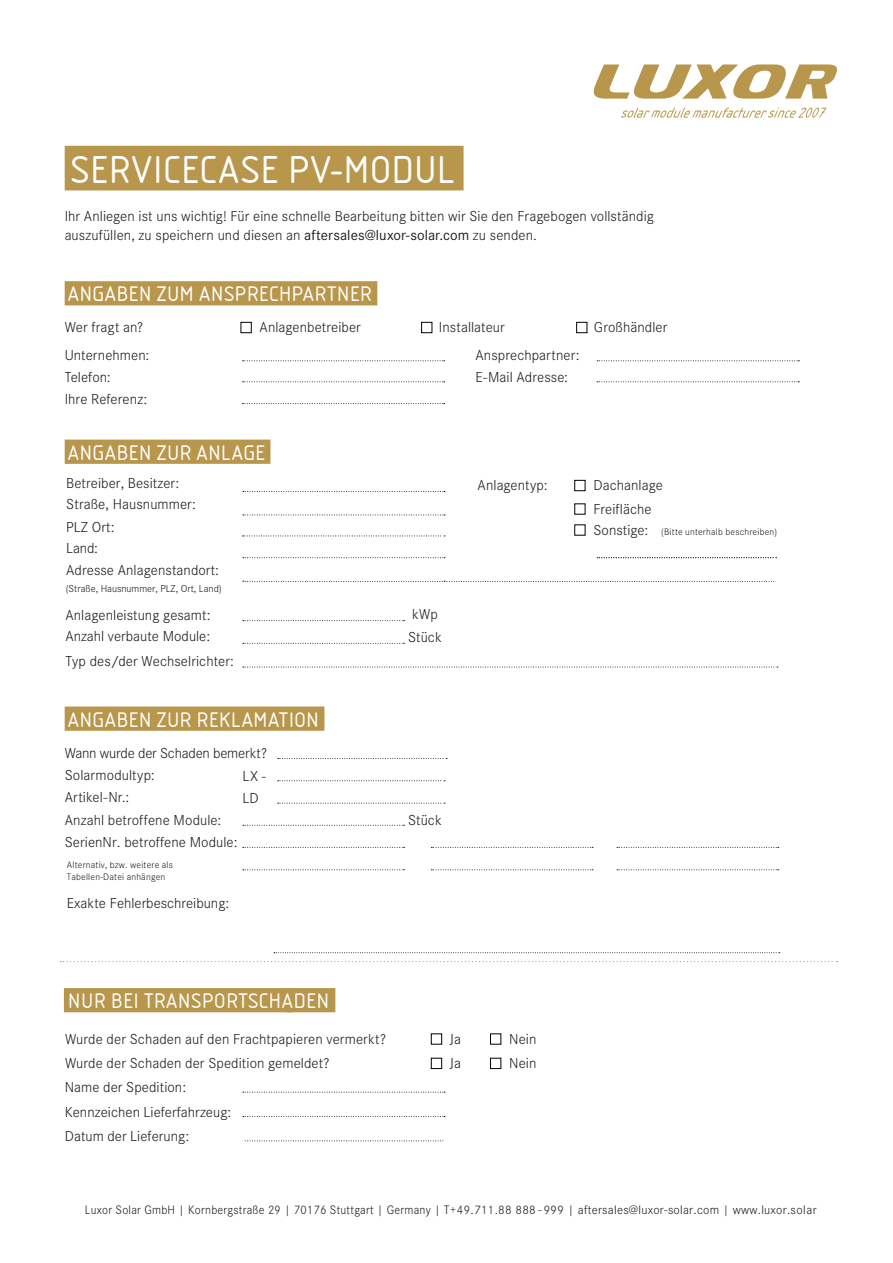
<style>
.page{position:relative;width:893px;height:1263px;background:#fff}
.page>*{position:absolute;margin:0;border:0;box-sizing:border-box;transform-origin:0 0}
.t1{font:40.5px "Isonorm D";letter-spacing:.015em;color:#fff}
.t2{font:22.05px "Isonorm D";letter-spacing:.02em;color:#fff}
.t3{font:300 15px/24.3px "Corporate S";letter-spacing:.005em;color:#1b1c20}
.t4{font:300 15px "Corporate S";letter-spacing:-.015em;color:#1b1c20}
.t5{font:300 12.75px "Corporate S";letter-spacing:.02em;color:#1b1c20;scale:.95 1}
.t6{font:300 10.5px "Corporate S";color:#1b1b1f}
.t7{font:300 9.75px/11.7px "Corporate S";letter-spacing:.02em;color:#1b1c20}
.s1{font-weight:400}
.s2{font-size:15px}
</style>
<div class="page">
<svg style="left:594px;top:64px;width:243px;height:35px"></svg>
<svg style="left:621px;top:107px;width:205px;height:11px"></svg>
<div style="left:65px;top:281px;width:307px;height:24px;background:#b8974d"></div>
<div style="left:372px;top:281px;width:5px;height:24px;background:#b8974d"></div>
<div style="left:65px;top:440px;width:200px;height:24px;background:#b8974d"></div>
<div style="left:265px;top:440px;width:5px;height:24px;background:#b8974d"></div>
<div style="left:65px;top:706px;width:254px;height:25px;background:#b8974d"></div>
<div style="left:319px;top:706px;width:5px;height:25px;background:#b8974d"></div>
<div style="left:64px;top:987px;width:271px;height:26px;background:#b8974d"></div>
<svg style="left:60px;top:961px;width:777px;height:1px"></svg>
<div style="left:65px;top:146px;width:399px;height:44px;background:#b8974d"></div>
<div style="left:241px;top:322px;width:11px;height:11px;border:1px solid #020202"></div>
<div style="left:574px;top:480px;width:11px;height:11px;border:1px solid #020202"></div>
<div style="left:431px;top:1033px;width:11px;height:11px;border:1px solid #020202"></div>
<div style="left:431px;top:1058px;width:11px;height:11px;border:1px solid #020202"></div>
<div style="left:490px;top:1033px;width:11px;height:11px;border:1px solid #020202"></div>
<div style="left:490px;top:1058px;width:11px;height:11px;border:1px solid #020202"></div>
<div style="left:421px;top:322px;width:11px;height:11px;border:1px solid #020202"></div>
<div style="left:576px;top:322px;width:11px;height:11px;border:1px solid #020202"></div>
<svg style="left:242px;top:360px;width:203px;height:1px"></svg>
<svg style="left:243px;top:515px;width:202px;height:1px"></svg>
<svg style="left:243px;top:491px;width:202px;height:1px"></svg>
<svg style="left:597px;top:360px;width:202px;height:1px"></svg>
<svg style="left:242px;top:381px;width:203px;height:1px"></svg>
<svg style="left:242px;top:536px;width:203px;height:1px"></svg>
<svg style="left:243px;top:620px;width:162px;height:1px"></svg>
<svg style="left:597px;top:381px;width:202px;height:1px"></svg>
<svg style="left:242px;top:403px;width:203px;height:1px"></svg>
<svg style="left:243px;top:557px;width:202px;height:1px"></svg>
<svg style="left:243px;top:1092px;width:202px;height:1px"></svg>
<svg style="left:243px;top:1116px;width:202px;height:1px"></svg>
<svg style="left:278px;top:780px;width:167px;height:1px"></svg>
<svg style="left:278px;top:803px;width:167px;height:1px"></svg>
<svg style="left:243px;top:643px;width:162px;height:1px"></svg>
<svg style="left:243px;top:825px;width:162px;height:1px"></svg>
<svg style="left:243px;top:847px;width:162px;height:1px"></svg>
<svg style="left:243px;top:869px;width:162px;height:1px"></svg>
<svg style="left:431px;top:847px;width:162px;height:1px"></svg>
<svg style="left:431px;top:869px;width:162px;height:1px"></svg>
<svg style="left:617px;top:847px;width:162px;height:1px"></svg>
<svg style="left:617px;top:869px;width:162px;height:1px"></svg>
<svg style="left:243px;top:581px;width:532px;height:1px"></svg>
<svg style="left:278px;top:758px;width:169px;height:1px"></svg>
<svg style="left:245px;top:1140px;width:198px;height:1px"></svg>
<svg style="left:243px;top:667px;width:535px;height:1px"></svg>
<svg style="left:274px;top:952px;width:506px;height:1px"></svg>
<svg style="left:597px;top:557px;width:180px;height:1px"></svg>
<h1 class="t1" style="left:71px;top:145px;width:385px">SERVICECASE PV-MODUL</h1>
<p class="t3" style="left:65px;top:206px;width:591px;line-height:19.5px">Ihr Anliegen ist uns wichtig! Für eine schnelle Bearbeitung bitten wir Sie den Fragebogen vollständig auszufüllen, zu speichern und diesen an <span class="s1">aftersales@luxor-solar.com</span> zu senden.</p>
<h2 class="t2" style="left:68px;top:281px;width:306px">ANGABEN ZUM ANSPRECHPARTNER</h2>
<p class="t3" style="left:65px;top:315px;width:80px">Wer fragt an?</p>
<p class="t3" style="left:260px;top:315px;width:103px">Anlagenbetreiber</p>
<p class="t3" style="left:439px;top:315px;width:67px">Installateur</p>
<p class="t3" style="left:594px;top:315px;width:75px">Großhändler</p>
<p class="t3" style="left:65px;top:342px;width:86px">Unternehmen:</p>
<p class="t3" style="left:475px;top:342px;width:106px">Ansprechpartner:</p>
<p class="t3" style="left:65px;top:364px;width:48px">Telefon:</p>
<p class="t3" style="left:475px;top:364px;width:94px">E-Mail Adresse:</p>
<p class="t3" style="left:65px;top:386px;width:84px">Ihre Referenz:</p>
<h2 class="t2" style="left:68px;top:439px;width:199px">ANGABEN ZUR ANLAGE</h2>
<p class="t3" style="left:66px;top:472px;width:131px;line-height:20.9px">Betreiber, Besitzer:<br>Straße, Hausnummer:</p>
<p class="t3" style="left:66px;top:516px;width:154px;line-height:21.5px">PLZ Ort:<br>Land:<br>Adresse Anlagenstandort:</p>
<p class="t6" style="left:66px;top:582px;width:157px">(Straße, Hausnummer, PLZ, Ort, Land)</p>
<p class="t3" style="left:65px;top:604px;width:147px;line-height:21.5px">Anlagenleistung gesamt:<br>Anzahl verbaute Module:</p>
<p class="t3" style="left:65px;top:648px;width:170px">Typ des/der Wechselrichter:</p>
<h2 class="t2" style="left:68px;top:706px;width:253px">ANGABEN ZUR REKLAMATION</h2>
<p class="t4" style="left:65px;top:743px;width:204px">Wann wurde der Schaden bemerkt?</p>
<p class="t3" style="left:65px;top:763px;width:174px;line-height:22.5px">Solarmodultyp:<br>Artikel-Nr.:<br>Anzahl betroffene Module:<br>SerienNr. betroffene Module:</p>
<p class="t7" style="left:67px;top:859px;width:108px">Alternativ, bzw. weitere als<br>Tabellen-Datei anhängen</p>
<p class="t3" style="left:67px;top:890px;width:164px">Exakte Fehlerbeschreibung:</p>
<p class="t3" style="left:243px;top:763px;width:25px">LX -</p>
<p class="t3" style="left:243px;top:785px;width:18px">LD</p>
<p class="t3" style="left:478px;top:473px;width:72px">Anlagentyp:</p>
<p class="t3" style="left:412px;top:602px;width:27px">kWp</p>
<p class="t3" style="left:408px;top:624px;width:35px">Stück</p>
<p class="t3" style="left:408px;top:808px;width:35px">Stück</p>
<h2 class="t2" style="left:68px;top:988px;width:263px">NUR BEI TRANSPORTSCHADEN</h2>
<p class="t3" style="left:65px;top:1026px;width:323px">Wurde der Schaden auf den Frachtpapieren vermerkt?<br>Wurde der Schaden der Spedition gemeldet?<br>Name der Spedition:<br>Kennzeichen Lieferfahrzeug:<br>Datum der Lieferung:</p>
<p class="t3" style="left:450px;top:1026px;width:13px">Ja<br>Ja</p>
<p class="t3" style="left:509px;top:1026px;width:29px">Nein<br>Nein</p>
<p class="t3" style="left:593px;top:473px;width:71px;line-height:23.5px">Dachanlage<br>Freifläche</p>
<p class="t7" style="left:593px;top:525px;width:185px"><span class="s2">Sonstige:</span> (Bitte unterhalb beschreiben)</p>
<p class="t5" style="left:85px;top:1201px;width:772px">Luxor Solar GmbH | Kornbergstraße 29 | 70176 Stuttgart | Germany | T+49.711.88 888 - 999 | aftersales@luxor-solar.com | www.luxor.solar</p>
</div>
